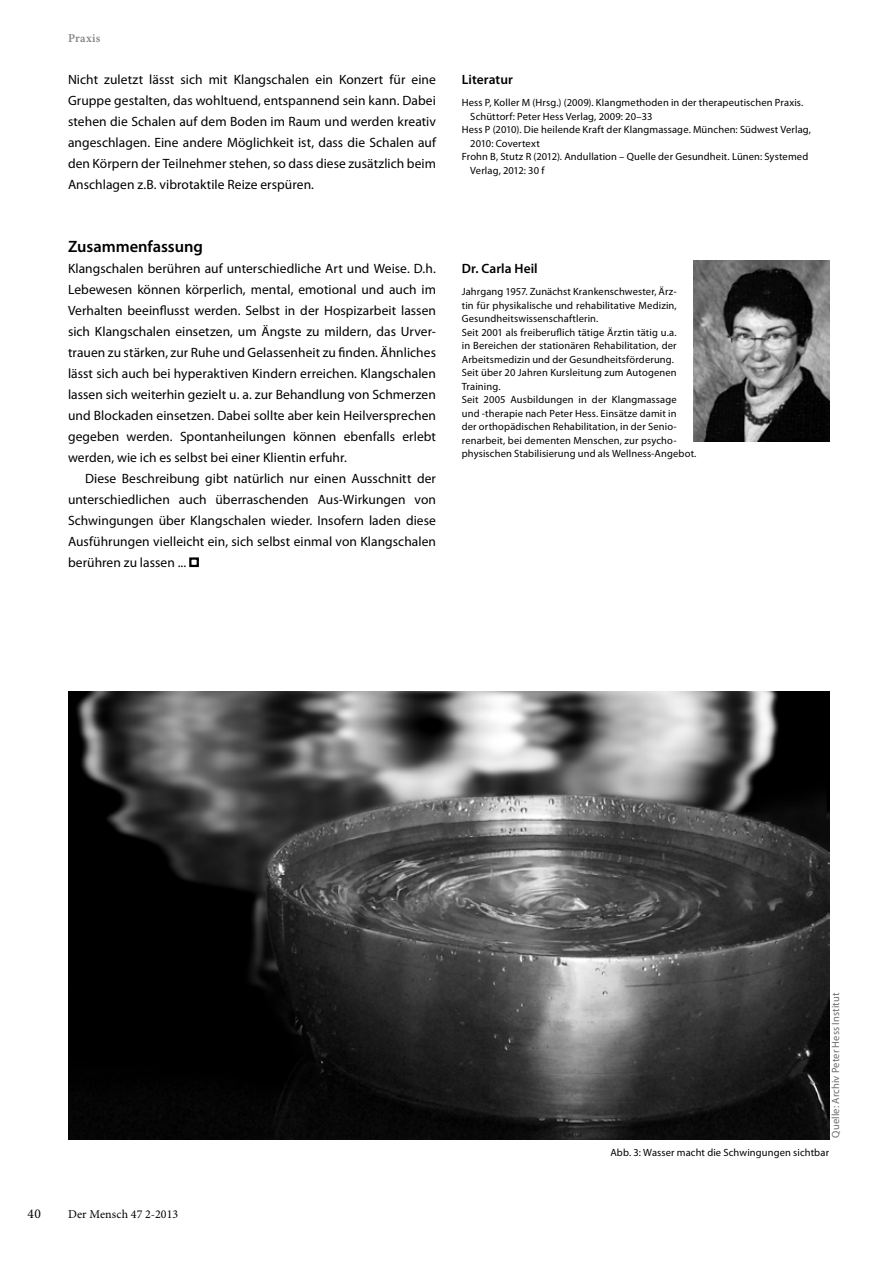
<style>
.page{position:relative;width:893px;height:1263px;background:#fff}
.page>*{position:absolute;margin:0;border:0;box-sizing:border-box;transform-origin:0 0}
.t1{font:600 16.5px "Myriad Pro";letter-spacing:-.005em;color:#000}
.t2{font:13.5px/21px "Myriad Pro";letter-spacing:.005em;color:#000;text-align:justify}
.t3{font:600 13.5px "Myriad Pro";letter-spacing:.005em;color:#000}
.t4{font:13.5px "Minion Pro";color:#000}
.t5{font:12px "Minion Pro";letter-spacing:.01em;color:#000}
.t6{font:600 12px "Minion Pro";letter-spacing:.02em;color:#808285}
.t7{font:10.5px/13.5px "Myriad Pro";letter-spacing:.015em;color:#000}
.t8{font:10.5px "Myriad Pro";letter-spacing:.01em;color:#6d6e71}
</style>
<div class="page">
<div style="left:189px;top:557px;width:10px;height:10px;border:2px solid #000"></div>
<img style="left:694px;top:260px;width:135px;height:181px">
<img style="left:68px;top:692px;width:761px;height:447px">
<p class="t6" style="left:68px;top:30px;width:34px">Praxis</p>
<p class="t2" style="left:68px;top:69px;width:369px">Nicht zuletzt lässt sich mit Klangschalen ein Konzert für eine Gruppe gestalten, das wohltuend, entspannend sein kann. Dabei stehen die Schalen auf dem Boden im Raum und werden kreativ angeschlagen. Eine andere Möglichkeit ist, dass die Schalen auf den Körpern der Teilnehmer stehen, so dass diese zusätzlich beim Anschlagen z.B. vibrotaktile Reize erspüren.</p>
<p class="t1" style="left:68px;top:236px;width:136px">Zusammenfassung</p>
<p class="t2" style="left:68px;top:258px;width:369px">Klangschalen berühren auf unterschiedliche Art und Weise. D.h.<br>Lebewesen können körperlich, mental, emotional und auch im Verhalten beeinflusst werden. Selbst in der Hospizarbeit lassen sich Klangschalen einsetzen, um Ängste zu mildern, das Urver&shy;trauen zu stärken, zur Ruhe und Gelassenheit zu finden. Ähnliches lässt sich auch bei hyperaktiven Kindern erreichen. Klangschalen lassen sich weiterhin gezielt u. a. zur Behandlung von Schmerzen und Blockaden einsetzen. Dabei sollte aber kein Heilversprechen gegeben werden. Spontanheilungen können ebenfalls erlebt werden, wie ich es selbst bei einer Klientin erfuhr.</p>
<p class="t2" style="left:68px;top:468px;width:369px;text-indent:17px">Diese Beschreibung gibt natürlich nur einen Ausschnitt der unterschiedlichen auch überraschenden Aus-Wirkungen von Schwingungen über Klangschalen wieder. Insofern laden diese Ausführungen vielleicht ein, sich selbst einmal von Klangschalen berühren zu lassen ...</p>
<p class="t3" style="left:462px;top:71px;width:53px">Literatur</p>
<p class="t7" style="left:462px;top:96px;width:343px">Hess P, Koller M (Hrsg.) (2009). Klangmethoden in der therapeutischen Praxis.</p>
<p class="t7" style="left:470px;top:109px;width:184px">Schüttorf: Peter Hess Verlag, 2009: 20–33</p>
<p class="t7" style="left:462px;top:123px;width:351px">Hess P (2010). Die heilende Kraft der Klangmassage. München: Südwest Verlag,</p>
<p class="t7" style="left:470px;top:136px;width:71px">2010: Covertext</p>
<p class="t7" style="left:462px;top:150px;width:348px">Frohn B, Stutz R (2012). Andullation – Quelle der Gesundheit. Lünen: Systemed</p>
<p class="t7" style="left:470px;top:163px;width:76px">Verlag, 2012: 30 f</p>
<p class="t3" style="left:462px;top:260px;width:77px">Dr. Carla Heil</p>
<p class="t7" style="left:462px;top:285px;width:236px">Jahrgang 1957. Zunächst Krankenschwester, Ärz-<br>tin für physikalische und rehabilitative Medizin, Gesundheitswissenschaftlerin.<br>Seit 2001 als freiberuflich tätige Ärztin tätig u.a.<br>in Bereichen der stationären Rehabilitation, der Arbeitsmedizin und der Gesundheitsförderung.<br>Seit über 20 Jahren Kursleitung zum Autogenen Training.<br>Seit 2005 Ausbildungen in der Klangmassage und -therapie nach Peter Hess. Einsätze damit in<br>der orthopädischen Rehabilitation, in der Senio&shy;renarbeit, bei dementen Menschen, zur psycho&shy;physischen Stabilisierung und als Wellness-Angebot.</p>
<p class="t4" style="left:28px;top:1205px;width:15px">40</p>
<p class="t5" style="left:68px;top:1206px;width:112px">Der Mensch 47 2-2013</p>
<p class="t8" style="left:829px;top:1137px;width:147px;rotate:-90deg">Quelle: Archiv Peter Hess Institut</p>
<p class="t7" style="left:610px;top:1145px;width:220px">Abb. 3: Wasser macht die Schwingungen sichtbar</p>
</div>
